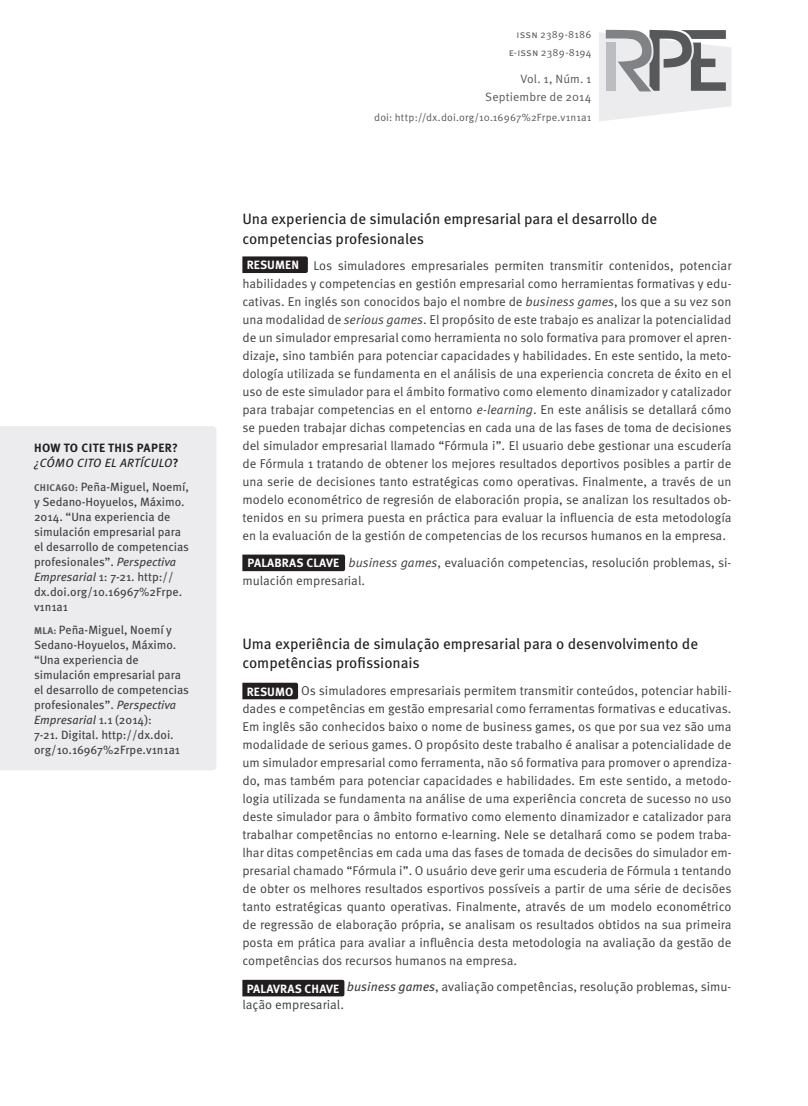
<style>
.page{position:relative;width:808px;height:1106px;background:#fff}
.page>*{position:absolute;margin:0;border:0;box-sizing:border-box;transform-origin:0 0}
.t1{font:15px/19.5px "Meta Pro";color:#231f20}
.t2{font:12.75px/18px "Meta Pro";color:#3e3e3f;text-align:justify}
.t3{font:12px/15px "Meta Pro";color:#3e3e3f}
.t4{font:700 12px "Meta Pro";color:#fff}
.t5{font:12px/18.3px "Meta Pro";letter-spacing:.01em;color:#57585a;text-align:right}
.t6{font:italic 12px/15px "Meta Pro";letter-spacing:.03em;color:#231f20;text-align:right}
.t7{font:700 12px "Meta Pro";color:#231f20}
.t8{font:10.5px/18.3px "Meta Pro";letter-spacing:.015em;color:#57585a;text-align:right}
.t9{font:700 9.75px "Meta Pro";color:#57585a}
.s1{font-weight:700;font-style:normal}
.s2{font-weight:700;font-size:9.75px;color:#57585a}
.s3{font-style:italic}
.s4{font-weight:700;font-size:12px;color:#fff}
</style>
<div class="page">
<div style="left:0;top:426px;width:216px;height:344px;background:#ececee"></div>
<svg style="left:242px;top:256px;width:66px;height:17px"></svg>
<div style="left:242px;top:554px;width:103px;height:17px;background:#231f20"></div>
<svg style="left:242px;top:682px;width:56px;height:17px"></svg>
<div style="left:242px;top:979px;width:102px;height:17px;background:#231f20"></div>
<svg style="left:599px;top:30px;width:132px;height:91px;background:#c7c7c9"></svg>
<p class="t7" style="left:34px;top:440px;width:55px">HOW TOCITE</p>
<p class="t7" style="left:108px;top:440px;width:8px">THIS</p>
<p class="t7" style="left:137px;top:440px;width:8px">PAPER</p>
<p class="t6" style="left:34px;top:441px;width:146px"><span class="s1">?<br></span>¿Cómo cito el artículo<span class="s1">?</span></p>
<p class="t9" style="left:34px;top:481px;width:13px">CHICAGO</p>
<p class="t3" style="left:34px;top:479px;width:157px;text-indent:41px"><span class="s2">:</span> Peña-Miguel, Noemí, y Sedano-Hoyuelos, Máximo.<br>2014. “Una experiencia de simulación empresarial para el desarrollo de competencias profesionales”. <span class="s3">Perspectiva<br>Empresarial</span> 1: 7-21. http:// dx.doi.org/10.16967%2Frpe. v1n1a1</p>
<p class="t3" style="left:34px;top:623px;width:157px"><span class="s2">MLA:</span> Peña-Miguel, Noemí y<br>Sedano-Hoyuelos, Máximo. “Una experiencia de simulación empresarial para el desarrollo de competencias profesionales”. <span class="s3">Perspectiva<br>Empresarial</span> 1.1 (2014):<br>7-21. Digital. http://dx.doi. org/10.16967%2Frpe.v1n1a1</p>
<p class="t8" style="left:509px;top:25px;width:84px">issn 2389-8186 e-issn 2389-8194</p>
<p class="t5" style="left:485px;top:70px;width:108px">Vol. 1, Núm. 1<br>Septiembre de 2014</p>
<p class="t8" style="left:374px;top:109px;width:219px">doi: http://dx.doi.org/10.16967%2Frpe.v1n1a1</p>
<p class="t1" style="left:242px;top:209px;width:416px">Una experiencia de simulación empresarial para el desarrollo de competencias profesionales</p>
<p class="t4" style="left:247px;top:257px;width:9px">RESUME</p>
<p class="t2" style="left:242px;top:257px;width:491px;text-indent:49px"><span class="s4">N</span> Los simuladores empresariales permiten transmitir contenidos, potenciar habilidades y competencias en gestión empresarial como herramientas formativas y edu&shy;cativas. En inglés son conocidos bajo el nombre de <span class="s3">business games</span>, los que a su vez son una modalidad de <span class="s3">serious games</span>. El propósito de este trabajo es analizar la potencialidad de un simulador empresarial como herramienta no solo formativa para promover el apren&shy;dizaje, sino también para potenciar capacidades y habilidades. En este sentido, la meto&shy;dología utilizada se fundamenta en el análisis de una experiencia concreta de éxito en el uso de este simulador para el ámbito formativo como elemento dinamizador y catalizador para trabajar competencias en el entorno <span class="s3">e-learning</span>. En este análisis se detallará cómo se pueden trabajar dichas competencias en cada una de las fases de toma de decisiones del simulador empresarial llamado “Fórmula i”. El usuario debe gestionar una escudería de Fórmula 1 tratando de obtener los mejores resultados deportivos posibles a partir de una serie de decisiones tanto estratégicas como operativas. Finalmente, a través de un modelo econométrico de regresión de elaboración propia, se analizan los resultados ob&shy;tenidos en su primera puesta en práctica para evaluar la influencia de esta metodología en la evaluación de la gestión de competencias de los recursos humanos en la empresa.</p>
<p class="t4" style="left:248px;top:555px;width:8px">PALA</p>
<p class="t4" style="left:274px;top:555px;width:16px">BRAS</p>
<p class="t2" style="left:242px;top:553px;width:491px;text-indent:64px"><span class="s4">CLAVE</span> <span class="s3">business games</span>, evaluación competencias, resolución problemas, si&shy;mulación empresarial.</p>
<p class="t1" style="left:242px;top:634px;width:457px">Uma experiência de simulação empresarial para o desenvolvimento de competências profissionais</p>
<p class="t4" style="left:247px;top:683px;width:9px">RESUMO</p>
<p class="t2" style="left:242px;top:681px;width:491px;text-indent:59px">Os simuladores empresariais permitem transmitir conteúdos, potenciar habili&shy;dades e competências em gestão empresarial como ferramentas formativas e educativas.<br>Em inglês são conhecidos baixo o nome de business games, os que por sua vez são uma modalidade de serious games. O propósito deste trabalho é analisar a potencialidade de um simulador empresarial como ferramenta, não só formativa para promover o aprendiza&shy;do, mas também para potenciar capacidades e habilidades. Em este sentido, a metodo&shy;logia utilizada se fundamenta na análise de uma experiência concreta de sucesso no uso deste simulador para o âmbito formativo como elemento dinamizador e catalizador para trabalhar competências no entorno e-learning. Nele se detalhará como se podem traba&shy;lhar ditas competências em cada uma das fases de tomada de decisões do simulador em&shy;presarial chamado “Fórmula i”. O usuário deve gerir uma escuderia de Fórmula 1 tentando de obter os melhores resultados esportivos possíveis a partir de uma série de decisões tanto estratégicas quanto operativas. Finalmente, através de um modelo econométrico de regressão de elaboração própria, se analisam os resultados obtidos na sua primeira posta em prática para avaliar a influência desta metodologia na avaliação da gestão de competências dos recursos humanos na empresa.</p>
<p class="t4" style="left:247px;top:980px;width:8px">PALA</p>
<p class="t4" style="left:273px;top:980px;width:15px">VRAS</p>
<p class="t2" style="left:242px;top:978px;width:491px;text-indent:62px"><sub>CHAVE</sub> <span class="s3">business games</span>, avaliação competências, resolução problemas, simu&shy;lação empresarial.</p>
</div>
